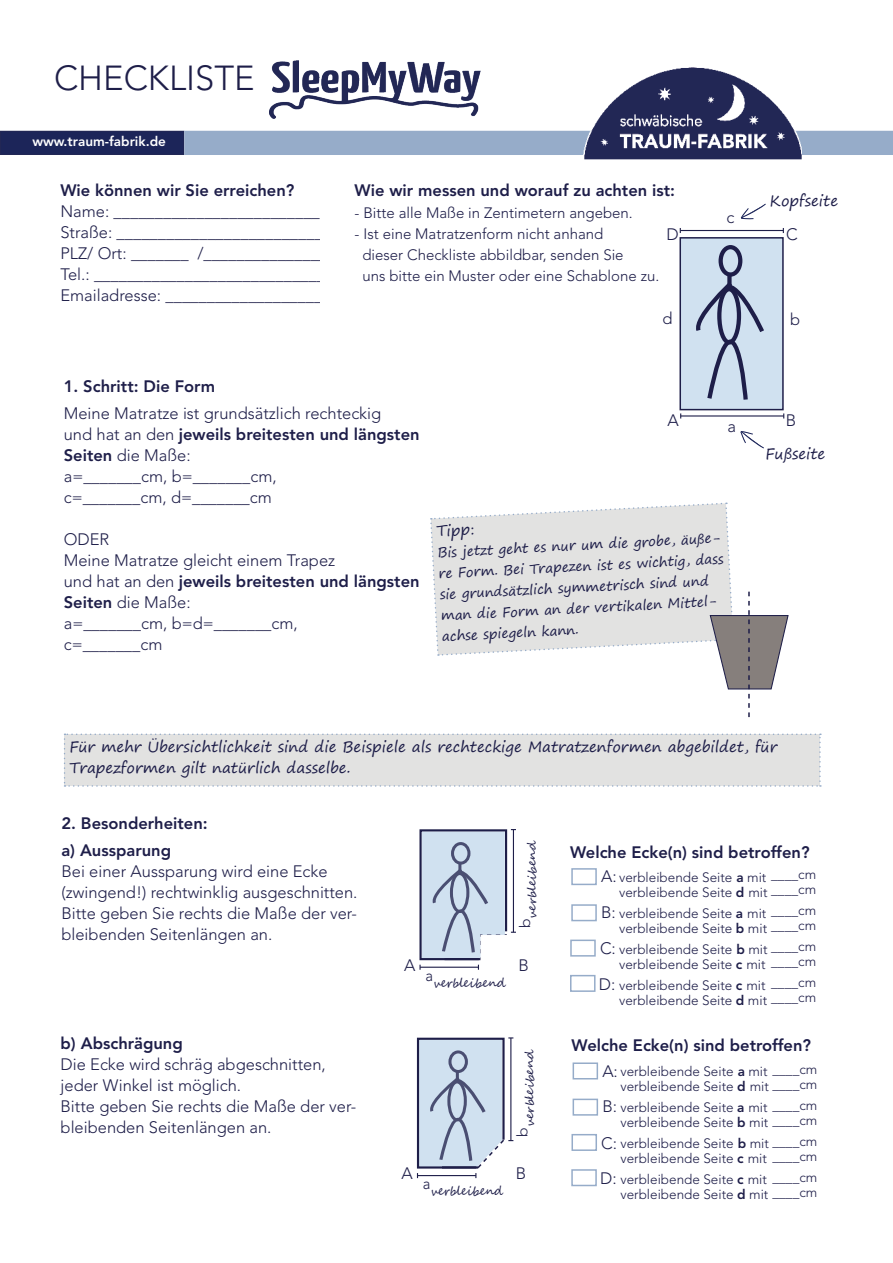
<style>
.page{position:relative;width:893px;height:1263px;background:#fff}
.page>*{position:absolute;margin:0;border:0;box-sizing:border-box;transform-origin:0 0}
.t1{font:300 34.5px "Avenir LT Std";color:#1e1e49}
.t2{font:300 16.5px/21px "Avenir LT Std";color:#1e1e49}
.t3{font:800 16.5px/21px "Avenir LT Std";color:#1e1e49}
.t4{font:15px/21px "Segoe Print";color:#1e1e49}
.t5{font:300 15px "Avenir LT Std";color:#1e1e49}
.t6{font:300 13.5px "Avenir LT Std";color:#1e1e49}
.t7{font:13.5px/21px "Segoe Print";color:#1e1e49}
.t8{font:800 13.5px "Avenir LT Std";color:#fff}
.t9{font:12.3px "Segoe Script";color:#1e1e49;scale:.94 1}
.t10{font:11.55px "Segoe Script";color:#1e1e49;scale:1.07 1}
.s1{font-weight:300}
.s2{font-weight:800}
</style>
<div class="page">
<div style="left:1px;top:131px;width:183px;height:23px;background:#1c2559"></div>
<div style="left:0;top:131px;width:184px;height:24px;border:1px solid #222755"></div>
<div style="left:185px;top:131px;width:707px;height:23px;background:#96acc9"></div>
<div style="left:184px;top:131px;width:709px;height:24px;border:1px solid #96acc9"></div>
<img style="left:583px;top:67px;width:218px;height:92px">
<svg style="left:430px;top:502px;width:359px;height:215px"></svg>
<div style="left:679px;top:237px;width:105px;height:173px;background:#d0e1f0;border:2px solid #1e1e49"></div>
<div style="left:718px;top:245px;width:24px;height:32px;border:4px solid #1e1e49;border-radius:50%"></div>
<svg style="left:696px;top:270px;width:68px;height:130px"></svg>
<div style="left:717px;top:287px;width:24px;height:57px;border:4px solid #1e1e49;border-radius:50%"></div>
<svg style="left:740px;top:431px;width:24px;height:17px"></svg>
<hr style="left:680px;top:230px;width:103px;height:1px;background:#1e1e49">
<hr style="left:681px;top:415px;width:103px;height:2px;background:#1e1e49">
<svg style="left:740px;top:204px;width:26px;height:15px"></svg>
<svg style="left:419px;top:829px;width:97px;height:141px"></svg>
<div style="left:571px;top:868px;width:26px;height:17px;border:2px solid #96acc9"></div>
<div style="left:571px;top:904px;width:26px;height:17px;border:2px solid #96acc9"></div>
<div style="left:570px;top:939px;width:26px;height:17px;border:2px solid #96acc9"></div>
<div style="left:570px;top:975px;width:25px;height:17px;border:2px solid #96acc9"></div>
<div style="left:573px;top:1062px;width:25px;height:17px;border:2px solid #96acc9"></div>
<div style="left:573px;top:1098px;width:25px;height:18px;border:2px solid #96acc9"></div>
<div style="left:571px;top:1134px;width:26px;height:17px;border:2px solid #96acc9"></div>
<div style="left:571px;top:1169px;width:26px;height:17px;border:2px solid #96acc9"></div>
<svg style="left:416px;top:1037px;width:98px;height:142px"></svg>
<div style="left:64px;top:733px;width:757px;height:54px;background:#e2e2e1"></div>
<img style="left:270px;top:60px;width:211px;height:58px">
<p class="t1" style="left:54px;top:57px;width:202px">CHECKLISTE</p>
<p class="t8" style="left:32px;top:133px;width:135px">www.traum-fabrik.de</p>
<p class="t3" style="left:60px;top:180px;width:236px">Wie können wir Sie erreichen?</p>
<p class="t2" style="left:60px;top:201px;width:261px">Name: _________________________</p>
<p class="t2" style="left:60px;top:222px;width:264px">Straße: _________________________</p>
<p class="t2" style="left:60px;top:243px;width:268px">PLZ/ Ort: _______ /_______________</p>
<p class="t2" style="left:60px;top:264px;width:266px">Tel.: ____________________________</p>
<p class="t2" style="left:60px;top:285px;width:263px">Emailadresse: ___________________</p>
<p class="t3" style="left:355px;top:180px;width:322px">Wie wir messen und worauf zu achten ist:</p>
<p class="t4" style="left:770px;top:190px;width:70px">Kopfseite</p>
<p class="t5" style="left:355px;top:204px;width:280px">- Bitte alle Maße in Zentimetern angeben.</p>
<p class="t5" style="left:355px;top:225px;width:250px">- Ist eine Matratzenform nicht anhand</p>
<p class="t5" style="left:362px;top:246px;width:263px">dieser Checkliste abbildbar, senden Sie</p>
<p class="t5" style="left:362px;top:267px;width:298px">uns bitte ein Muster oder eine Schablone zu.</p>
<p class="t2" style="left:727px;top:207px;width:9px">c</p>
<p class="t2" style="left:666px;top:224px;width:14px">D</p>
<p class="t2" style="left:786px;top:224px;width:13px">C</p>
<p class="t2" style="left:662px;top:308px;width:12px">d</p>
<p class="t2" style="left:790px;top:309px;width:12px">b</p>
<p class="t3" style="left:64px;top:376px;width:153px">1. Schritt: Die Form</p>
<p class="t2" style="left:64px;top:403px;width:319px">Meine Matratze ist grundsätzlich rechteckig</p>
<p class="t3" style="left:64px;top:424px;width:357px"><span class="s1">und hat an den</span> jeweils breitesten und längsten<br>Seiten <span class="s1">die Maße:</span></p>
<p class="t2" style="left:64px;top:466px;width:214px">a=_______cm, b=_______cm,</p>
<p class="t2" style="left:64px;top:487px;width:210px">c=_______cm, d=_______cm</p>
<p class="t2" style="left:64px;top:529px;width:47px">ODER</p>
<p class="t2" style="left:64px;top:550px;width:273px">Meine Matratze gleicht einem Trapez</p>
<p class="t3" style="left:64px;top:571px;width:357px"><span class="s1">und hat an den</span> jeweils breitesten und längsten</p>
<p class="t2" style="left:64px;top:592px;width:128px"><span class="s2">Seiten</span> die Maße:</p>
<p class="t2" style="left:64px;top:613px;width:236px">a=_______cm, b=d=_______cm,</p>
<p class="t2" style="left:64px;top:634px;width:100px">c=_______cm</p>
<p class="t2" style="left:667px;top:409px;width:13px">A</p>
<p class="t2" style="left:786px;top:409px;width:12px">B</p>
<p class="t2" style="left:727px;top:415px;width:10px">a</p>
<p class="t4" style="left:766px;top:442px;width:61px">Fußseite</p>
<p class="t4" style="left:436px;top:520px;width:40px;rotate:-3deg">Tipp:</p>
<p class="t7" style="left:437px;top:542px;width:287px;rotate:-3deg">Bis jetzt geht es nur um die grobe, äuße&shy;re Form. Bei Trapezen ist es wichtig, dass sie grundsätzlich symmetrisch sind und man die Form an der vertikalen Mittel&shy;achse spiegeln kann.</p>
<p class="t4" style="left:70px;top:736px;width:709px">Für mehr Übersichtlichkeit sind die Beispiele als rechteckige Matratzenformen abgebildet, für<br>Trapezformen gilt natürlich dasselbe.</p>
<p class="t3" style="left:61px;top:812px;width:148px">2. Besonderheiten:</p>
<p class="t3" style="left:61px;top:839px;width:111px">a) Aussparung</p>
<p class="t2" style="left:61px;top:861px;width:298px">Bei einer Aussparung wird eine Ecke (zwingend!) rechtwinklig ausgeschnitten.</p>
<p class="t2" style="left:61px;top:903px;width:297px">Bitte geben Sie rechts die Maße der ver&shy;bleibenden Seitenlängen an.</p>
<p class="t3" style="left:61px;top:1033px;width:124px">b) Abschrägung</p>
<p class="t2" style="left:61px;top:1054px;width:267px">Die Ecke wird schräg abgeschnitten, jeder Winkel ist möglich.</p>
<p class="t2" style="left:61px;top:1096px;width:297px">Bitte geben Sie rechts die Maße der ver&shy;bleibenden Seitenlängen an.</p>
<p class="t10" style="left:522px;top:928px;width:83px;rotate:-90deg"><sup>b</sup>verbleibend</p>
<p class="t2" style="left:404px;top:955px;width:13px">A</p>
<p class="t2" style="left:518px;top:955px;width:12px">B</p>
<p class="t9" style="left:425px;top:972px;width:86px"><sup>a</sup>verbleibend</p>
<p class="t10" style="left:520px;top:1137px;width:83px;rotate:-90deg"><sup>b</sup>verbleibend</p>
<p class="t2" style="left:402px;top:1163px;width:13px">A</p>
<p class="t2" style="left:516px;top:1163px;width:12px">B</p>
<p class="t9" style="left:423px;top:1181px;width:86px"><sup>a</sup>verbleibend</p>
<p class="t3" style="left:570px;top:841px;width:241px">Welche Ecke(n) sind betroffen?</p>
<p class="t2" style="left:601px;top:866px;width:17px">A:</p>
<p class="t2" style="left:601px;top:902px;width:16px">B:</p>
<p class="t2" style="left:600px;top:938px;width:17px">C:</p>
<p class="t2" style="left:599px;top:974px;width:18px">D:</p>
<p class="t6" style="left:619px;top:869px;width:149px">verbleibende Seite <span class="s2">a</span> mit</p>
<p class="t6" style="left:619px;top:884px;width:150px">verbleibende Seite <span class="s2">d</span> mit</p>
<p class="t6" style="left:619px;top:905px;width:149px">verbleibende Seite <span class="s2">a</span> mit</p>
<p class="t6" style="left:619px;top:920px;width:150px">verbleibende Seite <span class="s2">b</span> mit</p>
<p class="t6" style="left:619px;top:941px;width:150px">verbleibende Seite <span class="s2">b</span> mit</p>
<p class="t6" style="left:619px;top:956px;width:148px">verbleibende Seite <span class="s2">c</span> mit</p>
<p class="t6" style="left:619px;top:977px;width:148px">verbleibende Seite <span class="s2">c</span> mit</p>
<p class="t6" style="left:619px;top:992px;width:150px">verbleibende Seite <span class="s2">d</span> mit</p>
<p class="t6" style="left:771px;top:867px;width:46px">____cm</p>
<p class="t6" style="left:771px;top:882px;width:46px">____cm</p>
<p class="t6" style="left:771px;top:903px;width:46px">____cm</p>
<p class="t6" style="left:771px;top:918px;width:46px">____cm</p>
<p class="t6" style="left:771px;top:939px;width:46px">____cm</p>
<p class="t6" style="left:771px;top:954px;width:46px">____cm</p>
<p class="t6" style="left:771px;top:975px;width:46px">____cm</p>
<p class="t6" style="left:771px;top:990px;width:46px">____cm</p>
<p class="t3" style="left:571px;top:1034px;width:241px">Welche Ecke(n) sind betroffen?</p>
<p class="t2" style="left:602px;top:1060px;width:17px">A:</p>
<p class="t2" style="left:602px;top:1096px;width:16px">B:</p>
<p class="t2" style="left:601px;top:1132px;width:17px">C:</p>
<p class="t2" style="left:600px;top:1168px;width:18px">D:</p>
<p class="t6" style="left:620px;top:1063px;width:149px">verbleibende Seite <span class="s2">a</span> mit</p>
<p class="t6" style="left:620px;top:1078px;width:150px">verbleibende Seite <span class="s2">d</span> mit</p>
<p class="t6" style="left:620px;top:1099px;width:149px">verbleibende Seite <span class="s2">a</span> mit</p>
<p class="t6" style="left:620px;top:1114px;width:150px">verbleibende Seite <span class="s2">b</span> mit</p>
<p class="t6" style="left:620px;top:1135px;width:150px">verbleibende Seite <span class="s2">b</span> mit</p>
<p class="t6" style="left:620px;top:1150px;width:148px">verbleibende Seite <span class="s2">c</span> mit</p>
<p class="t6" style="left:620px;top:1171px;width:148px">verbleibende Seite <span class="s2">c</span> mit</p>
<p class="t6" style="left:620px;top:1186px;width:150px">verbleibende Seite <span class="s2">d</span> mit</p>
<p class="t6" style="left:772px;top:1061px;width:46px">____cm</p>
<p class="t6" style="left:772px;top:1076px;width:46px">____cm</p>
<p class="t6" style="left:772px;top:1097px;width:46px">____cm</p>
<p class="t6" style="left:772px;top:1112px;width:46px">____cm</p>
<p class="t6" style="left:772px;top:1133px;width:46px">____cm</p>
<p class="t6" style="left:772px;top:1148px;width:46px">____cm</p>
<p class="t6" style="left:772px;top:1169px;width:46px">____cm</p>
<p class="t6" style="left:772px;top:1184px;width:46px">____cm</p>
</div>
